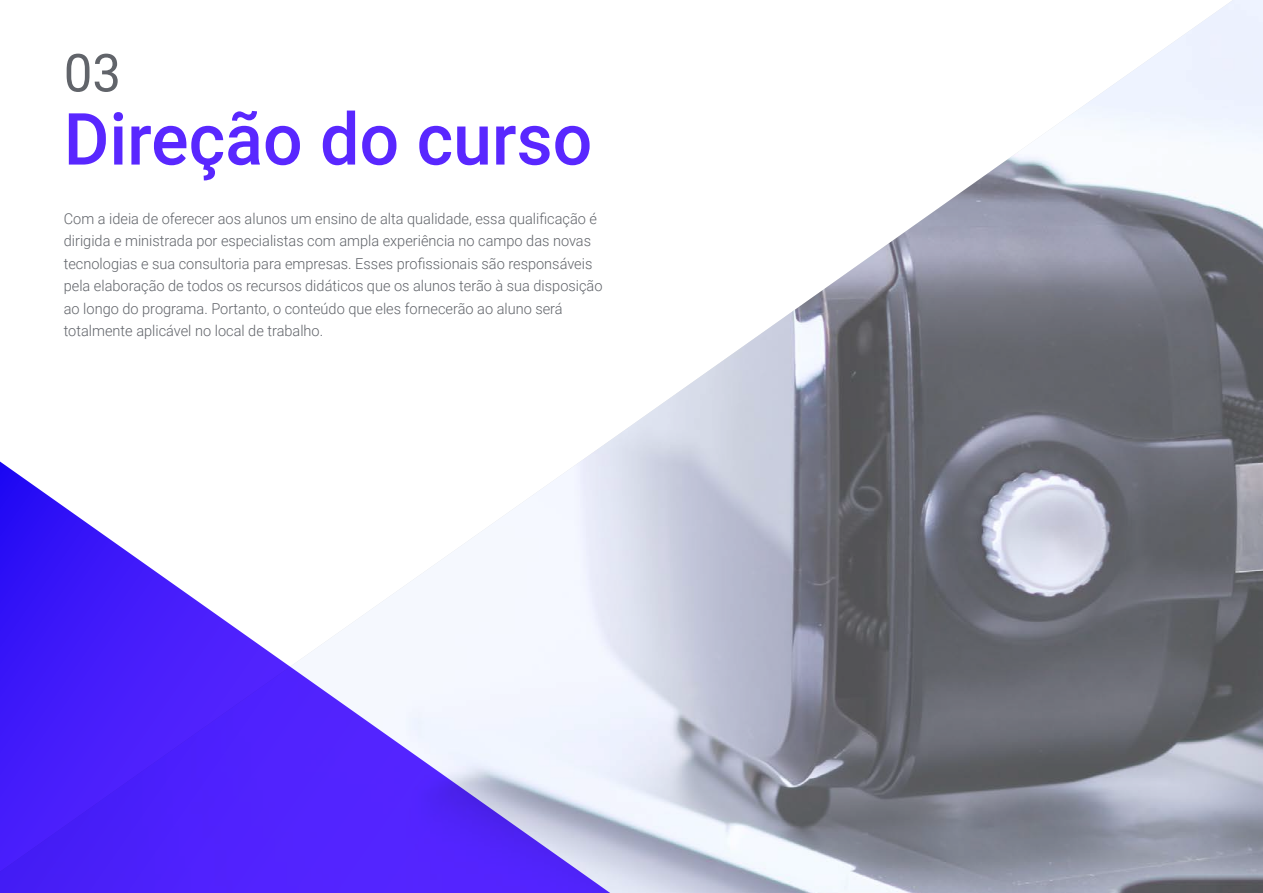
<style>
.page{position:relative;width:1263px;height:893px;background:#fff}
.page>*{position:absolute;margin:0;border:0;box-sizing:border-box;transform-origin:0 0}
.t1{font:500 72px "Roboto";color:#5927ff}
.t2{font:52.5px "Roboto";color:#61646a}
.t3{font:300 15px/22.5px "Roboto";color:#61646a}
</style>
<div class="page">
<img style="left:602px;top:0;width:661px;height:893px">
<svg style="left:0;top:446px;width:640px;height:447px"></svg>
<h2 class="t2" style="left:64px;top:36px;width:59px">03</h2>
<h1 class="t1" style="left:64px;top:89px;width:530px">Direção do curso</h1>
<p class="t3" style="left:64px;top:207px;width:540px">Com a ideia de oferecer aos alunos um ensino de alta qualidade, essa qualificação é dirigida e ministrada por especialistas com ampla experiência no campo das novas tecnologias e sua consultoria para empresas. Esses profissionais são responsáveis pela elaboração de todos os recursos didáticos que os alunos terão à sua disposição ao longo do programa. Portanto, o conteúdo que eles fornecerão ao aluno será totalmente aplicável no local de trabalho.</p>
</div>
